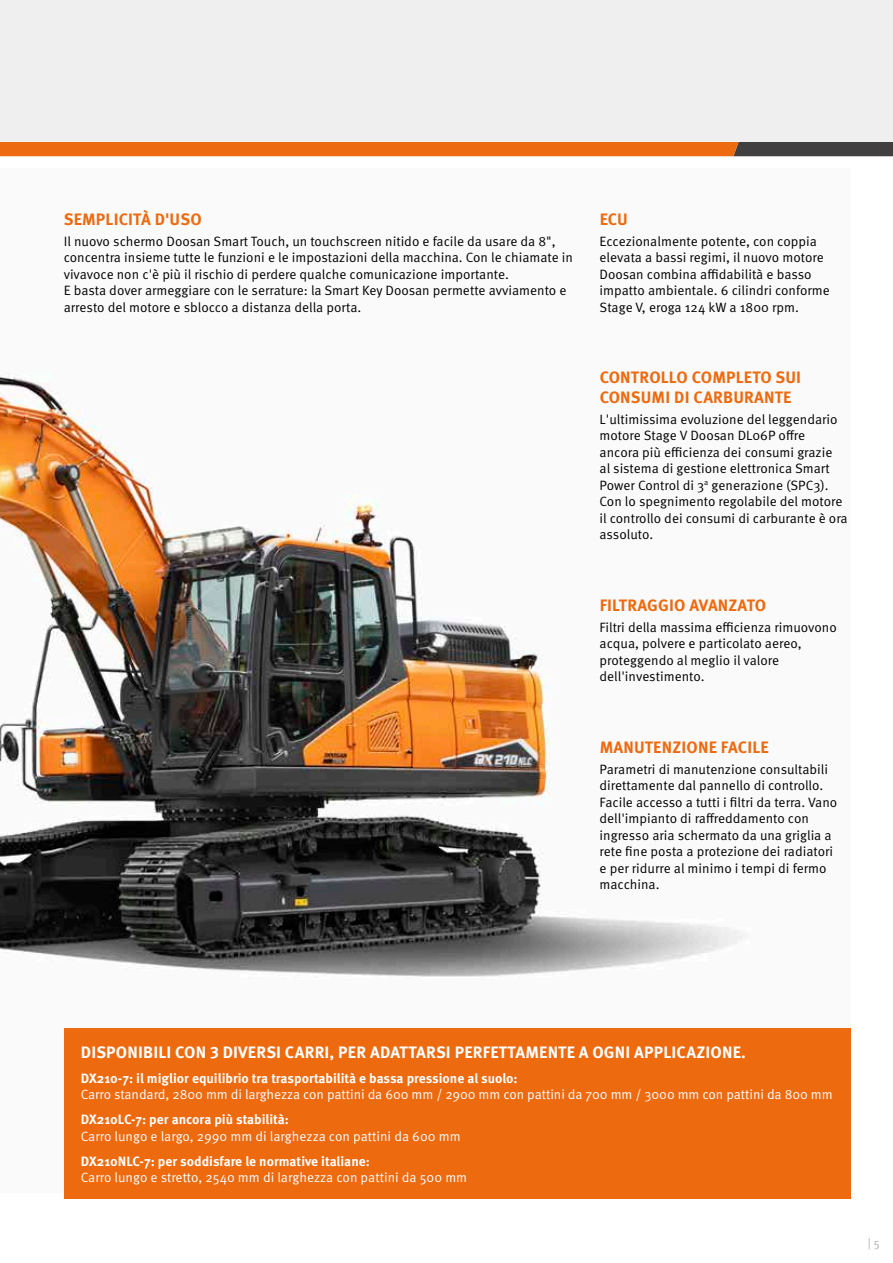
<style>
.page{position:relative;width:893px;height:1263px;background:#fff}
.page>*{position:absolute;margin:0;border:0;box-sizing:border-box;transform-origin:0 0}
.t1{font:700 16.5px/19.5px "Meta Pro";letter-spacing:.01em;color:#ed6a0f}
.t2{font:700 16.5px "Meta Pro";letter-spacing:.01em;color:#fff}
.t3{font:13.5px/16.5px "Meta Pro Norm";color:#000}
.t4{font:13.5px "Meta Pro Norm";letter-spacing:-.005em;color:#fff}
.t5{font:700 13.5px "Meta Pro";color:#fff}
.t6{font:12px "Meta Pro Norm";color:#b2b2b2}
</style>
<div class="page">
<img style="left:0;top:374px;width:743px;height:604px">
<svg style="left:0;top:141px;width:893px;height:15px;background:#d16b26"></svg>
<div style="left:0;top:0;width:893px;height:141px;background:#efefef"></div>
<div style="left:64px;top:1028px;width:786px;height:171px;background:#ed6a0f"></div>
<p class="t1" style="left:64px;top:209px;width:139px">SEMPLICITÀ D'USO</p>
<p class="t3" style="left:64px;top:232px;width:511px">Il nuovo schermo Doosan Smart Touch, un touchscreen nitido e facile da usare da 8", concentra insieme tutte le funzioni e le impostazioni della macchina. Con le chiamate in vivavoce non c'è più il rischio di perdere qualche comunicazione importante.<br>E basta dover armeggiare con le serrature: la Smart Key Doosan permette avviamento e arresto del motore e sblocco a distanza della porta.</p>
<p class="t1" style="left:600px;top:209px;width:30px">ECU</p>
<p class="t3" style="left:600px;top:232px;width:232px">Eccezionalmente potente, con coppia elevata a bassi regimi, il nuovo motore Doosan combina affidabilità e basso impatto ambientale. 6 cilindri conforme Stage V, eroga 124 kW a 1800 rpm.</p>
<p class="t1" style="left:600px;top:367px;width:203px">CONTROLLO COMPLETO SUI<br>CONSUMI DI CARBURANTE</p>
<p class="t3" style="left:600px;top:410px;width:250px">L'ultimissima evoluzione del leggendario motore Stage V Doosan DL06P offre ancora più efficienza dei consumi grazie<br>al sistema di gestione elettronica Smart Power Control di 3<sup>a</sup> generazione (SPC3).<br>Con lo spegnimento regolabile del motore il controllo dei consumi di carburante è ora assoluto.</p>
<p class="t1" style="left:600px;top:594px;width:168px">FILTRAGGIO AVANZATO</p>
<p class="t3" style="left:600px;top:618px;width:239px">Filtri della massima efficienza rimuovono acqua, polvere e particolato aereo, proteggendo al meglio il valore dell'investimento.</p>
<p class="t1" style="left:600px;top:736px;width:171px">MANUTENZIONE FACILE</p>
<p class="t3" style="left:600px;top:760px;width:239px">Parametri di manutenzione consultabili direttamente dal pannello di controllo.<br>Facile accesso a tutti i filtri da terra. Vano dell'impianto di raffreddamento con ingresso aria schermato da una griglia a rete fine posta a protezione dei radiatori e per ridurre al minimo i tempi di fermo macchina.</p>
<p class="t2" style="left:81px;top:1039px;width:666px">DISPONIBILI CON 3 DIVERSI CARRI, PER ADATTARSI PERFETTAMENTE A OGNI APPLICAZIONE.</p>
<p class="t5" style="left:81px;top:1067px;width:438px">DX210-7: il miglior equilibrio tra trasportabilità e bassa pressione al suolo:</p>
<p class="t4" style="left:81px;top:1084px;width:753px">Carro standard, 2800 mm di larghezza con pattini da 600 mm / 2900 mm con pattini da 700 mm / 3000 mm con pattini da 800 mm</p>
<p class="t5" style="left:81px;top:1109px;width:210px">DX210LC-7: per ancora più stabilità:</p>
<p class="t4" style="left:81px;top:1126px;width:381px">Carro lungo e largo, 2990 mm di larghezza con pattini da 600 mm</p>
<p class="t5" style="left:81px;top:1150px;width:291px">DX210NLC-7: per soddisfare le normative italiane:</p>
<p class="t4" style="left:81px;top:1167px;width:388px">Carro lungo e stretto, 2540 mm di larghezza con pattini da 500 mm</p>
<p class="t6" style="left:868px;top:1233px;width:13px">| 5</p>
</div>
